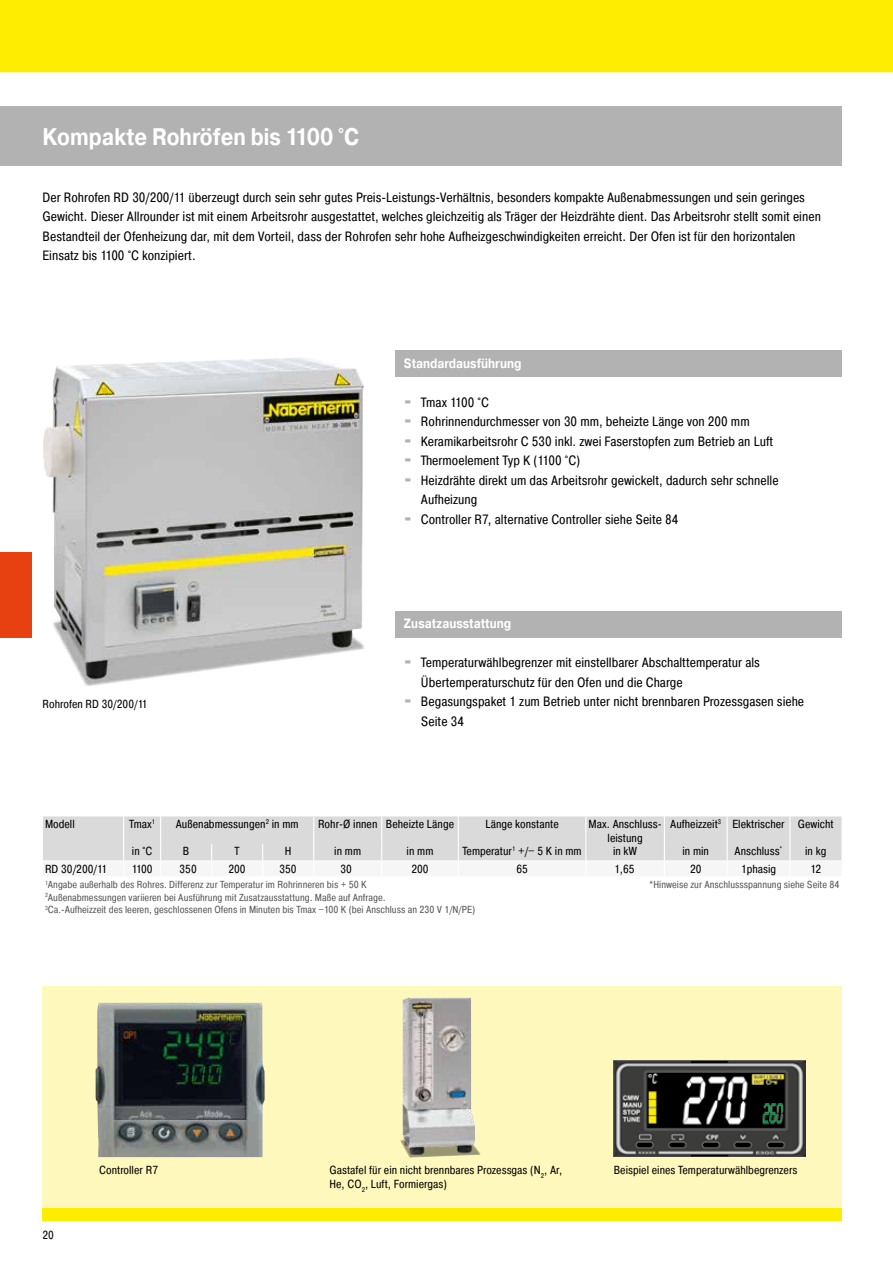
<style>
.page{position:relative;width:893px;height:1263px;background:#fff}
.page>*{position:absolute;margin:0;border:0;box-sizing:border-box;transform-origin:0 0}
.t1{font:700 24px "Pragmatica";color:#fff;scale:.85 1}
.t2{font:13.5px/19.5px "Pragmatica Cond";color:#000}
.t3{font:700 13.5px "Pragmatica";color:#fff;scale:.85 1}
.t4{font:13.5px "Pragmatica Cond";letter-spacing:-.025em;color:#000}
.t5{font:11.7px/14.1px "Pragmatica Cond";color:#000;text-align:center}
.t6{font:10.2px/12.3px "Pragmatica Cond";color:#575756}
.s1{font-family:"Blackoak Std";color:#b3b2b2}
</style>
<div class="page">
<div style="left:43px;top:1208px;width:799px;height:12px;background:#ffed00"></div>
<div style="left:43px;top:986px;width:799px;height:222px;background:#fff8bd"></div>
<div style="left:0;top:106px;width:842px;height:60px;background:#b3b2b2"></div>
<div style="left:0;top:553px;width:32px;height:85px;background:#e74011"></div>
<img style="left:43px;top:357px;width:321px;height:329px">
<img style="left:614px;top:1060px;width:191px;height:97px">
<img style="left:95px;top:1003px;width:170px;height:154px">
<img style="left:400px;top:997px;width:81px;height:161px">
<div style="left:43px;top:816px;width:799px;height:44px;background:#dadada"></div>
<div style="left:395px;top:611px;width:447px;height:27px;background:#b3b2b2"></div>
<div style="left:395px;top:351px;width:447px;height:26px;background:#b3b2b2"></div>
<div style="left:0;top:0;width:893px;height:72px;background:#ffed00"></div>
<h1 class="t1" style="left:43px;top:122px;width:374px">Kompakte Rohröfen bis 1100 °C</h1>
<p class="t2" style="left:43px;top:187px;width:780px">Der Rohrofen RD 30/200/11 überzeugt durch sein sehr gutes Preis-Leistungs-Verhältnis, besonders kompakte Außenabmessungen und sein geringes Gewicht. Dieser Allrounder ist mit einem Arbeitsrohr ausgestattet, welches gleichzeitig als Träger der Heizdrähte dient. Das Arbeitsrohr stellt somit einen Bestandteil der Ofenheizung dar, mit dem Vorteil, dass der Rohrofen sehr hohe Aufheizgeschwindigkeiten erreicht. Der Ofen ist für den horizontalen Einsatz bis 1100 °C konzipiert.</p>
<p class="t5" style="left:43px;top:697px;width:107px">Rohrofen RD 30/200/11</p>
<p class="t3" style="left:404px;top:354px;width:140px">Standardausführung</p>
<p class="t4" style="left:404px;top:394px;width:86px"><span class="s1">·</span> Tmax 1100 °C</p>
<p class="t2" style="left:404px;top:412px;width:347px"><span class="s1">·</span> Rohrinnendurchmesser von 30 mm, beheizte Länge von 200 mm</p>
<p class="t2" style="left:404px;top:431px;width:371px"><span class="s1">·</span> Keramikarbeitsrohr C 530 inkl. zwei Faserstopfen zum Betrieb an Luft</p>
<p class="t2" style="left:404px;top:451px;width:178px"><span class="s1">·</span> Thermoelement Typ K (1100 °C)</p>
<p class="t2" style="left:404px;top:470px;width:376px"><span class="s1">·</span> Heizdrähte direkt um das Arbeitsrohr gewickelt, dadurch sehr schnelle</p>
<p class="t2" style="left:421px;top:490px;width:58px">Aufheizung</p>
<p class="t2" style="left:404px;top:509px;width:276px"><span class="s1">·</span> Controller R7, alternative Controller siehe Seite 84</p>
<p class="t3" style="left:404px;top:615px;width:128px">Zusatzausstattung</p>
<p class="t2" style="left:404px;top:653px;width:358px"><span class="s1">·</span> Temperaturwählbegrenzer mit einstellbarer Abschalttemperatur als</p>
<p class="t2" style="left:421px;top:672px;width:263px">Übertemperaturschutz für den Ofen und die Charge</p>
<p class="t2" style="left:404px;top:692px;width:402px"><span class="s1">·</span> Begasungspaket 1 zum Betrieb unter nicht brennbaren Prozessgasen siehe</p>
<p class="t2" style="left:421px;top:711px;width:45px">Seite 34</p>
<p class="t5" style="left:45px;top:817px;width:31px">Modell</p>
<p class="t5" style="left:129px;top:817px;width:28px">Tmax<sup>1</sup></p>
<p class="t5" style="left:176px;top:817px;width:124px">Außenabmessungen<sup>2</sup> in mm</p>
<p class="t5" style="left:318px;top:817px;width:138px">Rohr-Ø innen Beheizte Länge</p>
<p class="t5" style="left:485px;top:817px;width:75px">Länge konstante</p>
<p class="t5" style="left:589px;top:817px;width:75px">Max. Anschluss&shy;leistung</p>
<p class="t5" style="left:670px;top:817px;width:165px">Aufheizzeit<sup>3</sup> Elektrischer Gewicht</p>
<p class="t5" style="left:132px;top:844px;width:22px">in °C</p>
<p class="t5" style="left:183px;top:844px;width:8px">B</p>
<p class="t5" style="left:235px;top:844px;width:7px">T</p>
<p class="t5" style="left:285px;top:844px;width:8px">H</p>
<p class="t5" style="left:334px;top:844px;width:28px">in mm</p>
<p class="t5" style="left:407px;top:844px;width:28px">in mm</p>
<p class="t5" style="left:462px;top:844px;width:121px">Temperatur<sup>1</sup> +/− 5 K in mm</p>
<p class="t5" style="left:613px;top:844px;width:26px">in kW</p>
<p class="t5" style="left:682px;top:844px;width:28px">in min</p>
<p class="t5" style="left:735px;top:844px;width:49px">Anschluss<sup>*</sup></p>
<p class="t5" style="left:805px;top:844px;width:23px">in kg</p>
<p class="t5" style="left:45px;top:862px;width:64px">RD 30/200/11</p>
<p class="t5" style="left:132px;top:862px;width:22px">1100</p>
<p class="t5" style="left:180px;top:862px;width:19px">350</p>
<p class="t5" style="left:228px;top:862px;width:19px">200</p>
<p class="t5" style="left:279px;top:862px;width:19px">350</p>
<p class="t5" style="left:340px;top:862px;width:13px">30</p>
<p class="t5" style="left:411px;top:862px;width:19px">200</p>
<p class="t5" style="left:516px;top:862px;width:13px">65</p>
<p class="t5" style="left:615px;top:862px;width:22px">1,65</p>
<p class="t5" style="left:690px;top:862px;width:13px">20</p>
<p class="t5" style="left:741px;top:862px;width:37px">1phasig</p>
<p class="t5" style="left:810px;top:862px;width:12px">12</p>
<p class="t6" style="left:45px;top:879px;width:323px"><sup>1</sup>Angabe außerhalb des Rohres. Differenz zur Temperatur im Rohrinneren bis + 50 K</p>
<p class="t6" style="left:649px;top:879px;width:192px">*Hinweise zur Anschlussspannung siehe Seite 84</p>
<p class="t6" style="left:45px;top:891px;width:432px"><sup>2</sup>Außenabmessungen variieren bei Ausführung mit Zusatzausstattung. Maße auf Anfrage.<br><sup>3</sup>Ca.-Aufheizzeit des leeren, geschlossenen Ofens in Minuten bis Tmax −100 K (bei Anschluss an 230 V 1/N/PE)</p>
<p class="t5" style="left:43px;top:1228px;width:13px">20</p>
<p class="t5" style="left:99px;top:1163px;width:60px">Controller R7</p>
<p class="t5" style="left:330px;top:1163px;width:234px">Gastafel für ein nicht brennbares Prozessgas (N<sub>2</sub>, Ar,</p>
<p class="t5" style="left:614px;top:1163px;width:185px">Beispiel eines Temperaturwählbegrenzers</p>
<p class="t5" style="left:330px;top:1177px;width:119px">He, CO<sub>2</sub>, Luft, Formiergas)</p>
</div>
